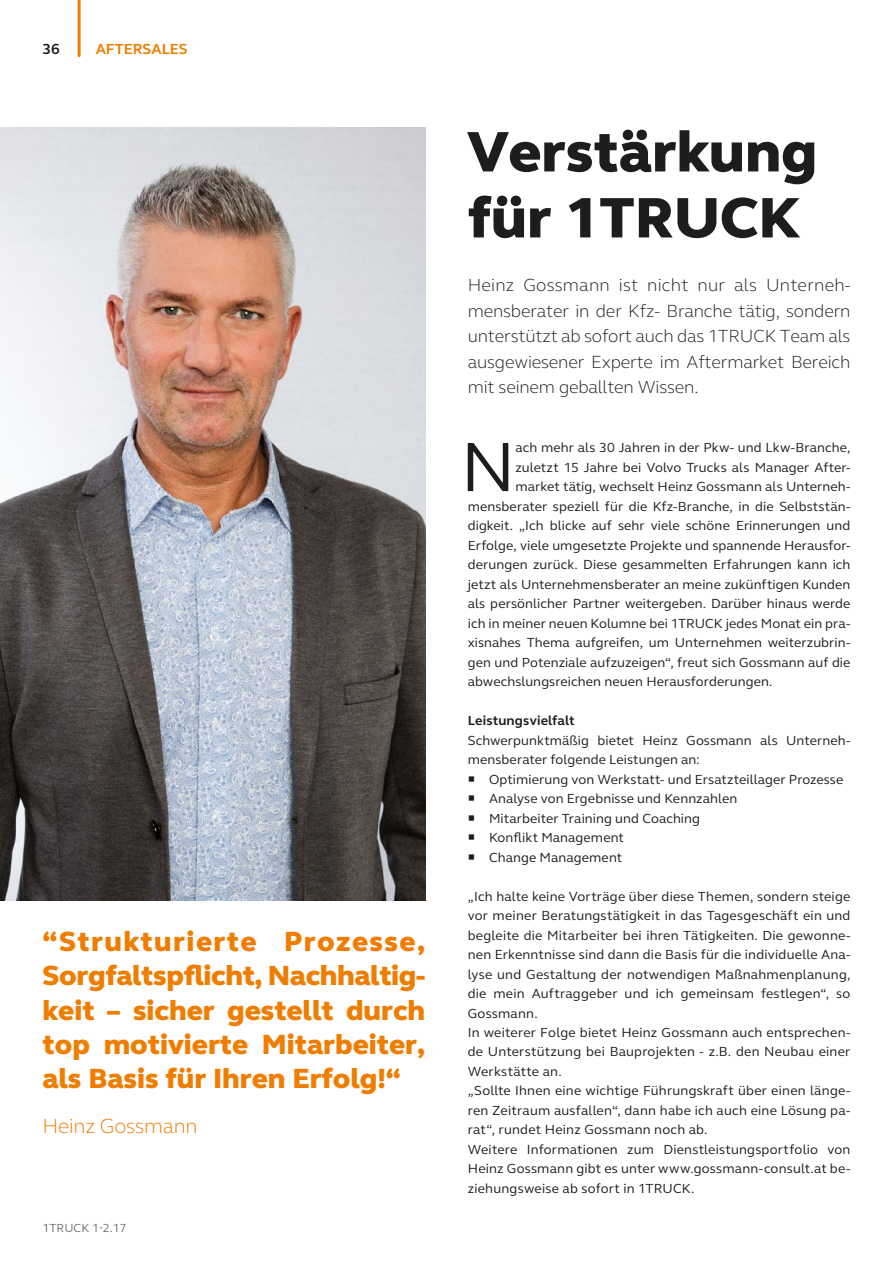
<style>
.page{position:relative;width:893px;height:1263px;background:#fff}
.page>*{position:absolute;margin:0;border:0;box-sizing:border-box;transform-origin:0 0}
.t1{font:71.55px "FS Elliot Pro";color:#1d1d1b}
.t2{font:800 58.5px/66px "FS Elliot Pro";color:#1d1d1b}
.t3{font:800 28.5px/34.2px "FS Elliot Pro";color:#ef7d00;text-align:justify}
.t4{font:300 21px "FS Elliot Pro";letter-spacing:-.01em;color:#ef7d00}
.t5{font:300 18px/25.5px "FS Elliot Pro";letter-spacing:-.01em;color:#1d1d1b;text-align:justify}
.t6{font:700 15px "FS Elliot Pro";color:#ef7d00}
.t7{font:700 15px "FS Elliot Pro";color:#1d1d1b}
.t8{font:13.5px/19.5px "FS Elliot Pro";letter-spacing:.01em;color:#1d1d1b}
.t9{font:700 13.5px "FS Elliot Pro";letter-spacing:.01em;color:#1d1d1b}
.t10{font:12px "FS Elliot Pro";color:#70706f}
</style>
<div class="page">
<hr style="left:78px;top:0;width:3px;height:56px;background:#ef7d00">
<img style="left:0;top:128px;width:425px;height:773px">
<p class="t7" style="left:43px;top:39px;width:19px">36</p>
<p class="t6" style="left:96px;top:39px;width:93px">aftersales</p>
<h3 class="t3" style="left:43px;top:924px;width:384px">“Strukturierte Prozesse, Sorgfaltspflicht, Nachhaltig&shy;keit – sicher gestellt durch top motivierte Mitarbeiter, als Basis für Ihren Erfolg!“</h3>
<h3 class="t4" style="left:43px;top:1112px;width:157px">Heinz Gossmann</h3>
<p class="t10" style="left:43px;top:1220px;width:86px">1TRUCK 1-2.17</p>
<h2 class="t2" style="left:468px;top:118px;width:351px">Verstärkung für 1TRUCK</h2>
<h3 class="t5" style="left:468px;top:272px;width:384px">Heinz Gossmann ist nicht nur als Unterneh&shy;mensberater in der Kfz- Branche tätig, sondern unterstützt ab sofort auch das 1TRUCK Team als ausgewiesener Experte im Aftermarket Bereich mit seinem geballten Wissen.</h3>
<h1 class="t1" style="left:461px;top:419px;width:56px">N</h1>
<p class="t8" style="left:515px;top:437px;width:336px">ach mehr als 30 Jahren in der Pkw- und Lkw-Branche,</p>
<p class="t8" style="left:515px;top:457px;width:336px">zuletzt 15 Jahre bei Volvo Trucks als Manager After-</p>
<p class="t8" style="left:515px;top:476px;width:336px">market tätig, wechselt Heinz Gossmann als Unterneh-</p>
<p class="t8" style="left:468px;top:496px;width:384px">mensberater speziell für die Kfz-Branche, in die Selbststän-</p>
<p class="t8" style="left:468px;top:515px;width:384px">digkeit. „Ich blicke auf sehr viele schöne Erinnerungen und</p>
<p class="t8" style="left:468px;top:535px;width:384px">Erfolge, viele umgesetzte Projekte und spannende Herausfor-</p>
<p class="t8" style="left:468px;top:554px;width:384px">derungen zurück. Diese gesammelten Erfahrungen kann ich</p>
<p class="t8" style="left:468px;top:574px;width:384px">jetzt als Unternehmensberater an meine zukünftigen Kunden</p>
<p class="t8" style="left:468px;top:593px;width:384px">als persönlicher Partner weitergeben. Darüber hinaus werde</p>
<p class="t8" style="left:468px;top:613px;width:384px">ich in meiner neuen Kolumne bei 1TRUCK jedes Monat ein pra-</p>
<p class="t8" style="left:468px;top:632px;width:384px">xisnahes Thema aufgreifen, um Unternehmen weiterzubrin-</p>
<p class="t8" style="left:468px;top:652px;width:384px">gen und Potenziale aufzuzeigen“, freut sich Gossmann auf die</p>
<p class="t8" style="left:468px;top:671px;width:306px">abwechslungsreichen neuen Herausforderungen.</p>
<p class="t9" style="left:468px;top:711px;width:108px">Leistungsvielfalt</p>
<p class="t8" style="left:468px;top:730px;width:384px">Schwerpunktmäßig bietet Heinz Gossmann als Unterneh&shy;mensberater folgende Leistungen an:</p>
<p class="t8" style="left:468px;top:769px;width:377px">○ Optimierung von Werkstatt- und Ersatzteillager Prozesse</p>
<p class="t8" style="left:468px;top:788px;width:271px">○ Analyse von Ergebnisse und Kennzahlen</p>
<p class="t8" style="left:468px;top:808px;width:234px">○ Mitarbeiter Training und Coaching</p>
<p class="t8" style="left:468px;top:827px;width:158px">○ Konflikt Management</p>
<p class="t8" style="left:468px;top:847px;width:156px">○ Change Management</p>
<p class="t8" style="left:468px;top:886px;width:384px">„Ich halte keine Vorträge über diese Themen, sondern steige vor meiner Beratungstätigkeit in das Tagesgeschäft ein und begleite die Mitarbeiter bei ihren Tätigkeiten. Die gewonne&shy;nen Erkenntnisse sind dann die Basis für die individuelle Ana&shy;lyse und Gestaltung der notwendigen Maßnahmenplanung, die mein Auftraggeber und ich gemeinsam festlegen“, so Gossmann.<br>In weiterer Folge bietet Heinz Gossmann auch entsprechen&shy;de Unterstützung bei Bauprojekten - z.B. den Neubau einer Werkstätte an.<br>„Sollte Ihnen eine wichtige Führungskraft über einen länge&shy;ren Zeitraum ausfallen“, dann habe ich auch eine Lösung pa&shy;rat“, rundet Heinz Gossmann noch ab.<br>Weitere Informationen zum Dienstleistungsportfolio von Heinz Gossmann gibt es unter www.gossmann-consult.at be&shy;ziehungsweise ab sofort in 1TRUCK.</p>
</div>
